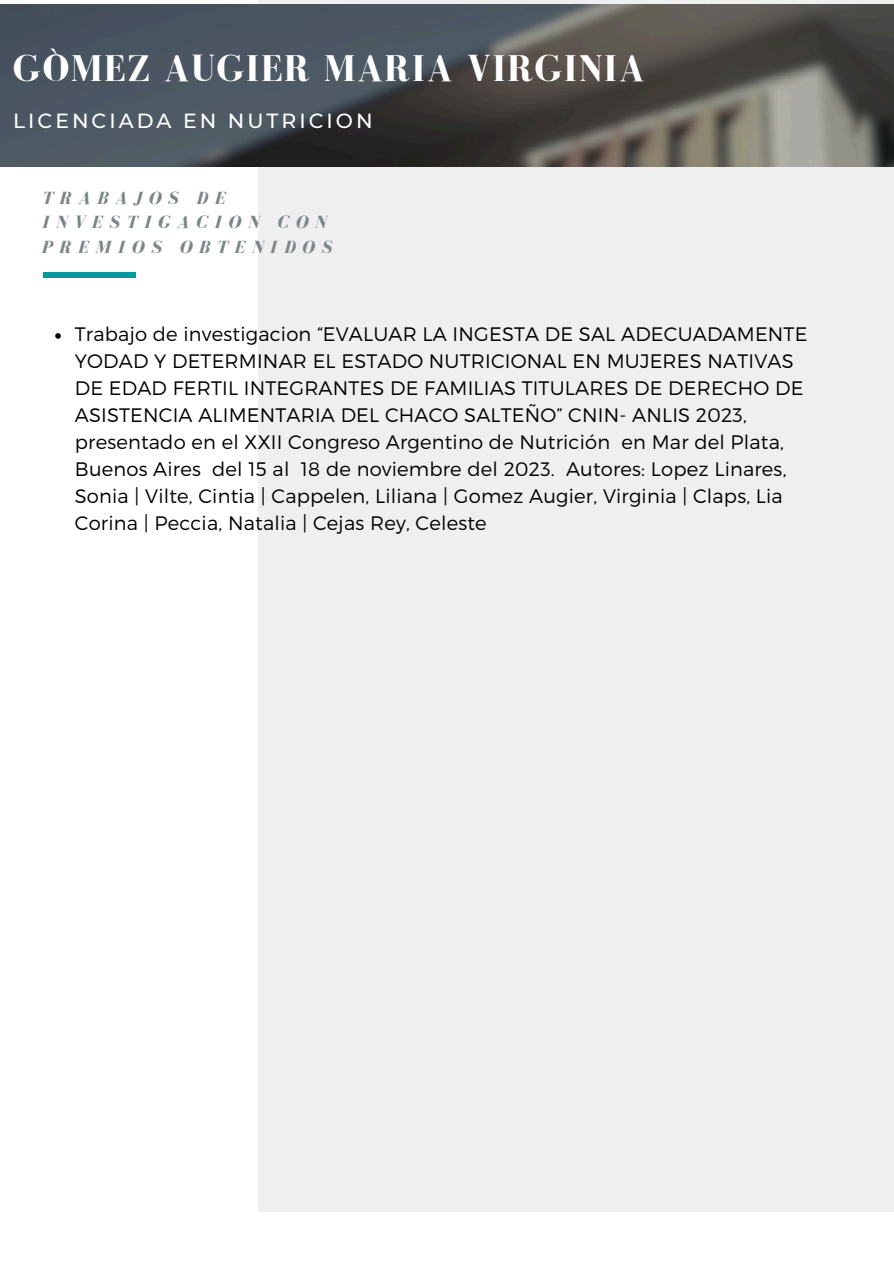
<style>
.page{position:relative;width:894px;height:1264px;background:#fff}
.page>*{position:absolute;margin:0;border:0;box-sizing:border-box;transform-origin:0 0}
.t1{font:700 38.25px "Bodoni FLF";letter-spacing:.04em;color:#fff}
.t2{font:500 20.4px "Montserrat";letter-spacing:.145em;color:#fff}
.t3{font:300 19.5px/27px "Montserrat";letter-spacing:.01em;color:#000}
.t4{font:italic 700 18.15px/24.8px "Bodoni FLF";letter-spacing:.37em;color:#7c8587}
</style>
<div class="page">
<div style="left:258px;top:0;width:635px;height:1211px;background:#efefef"></div>
<svg style="left:55px;top:333px;width:6px;height:6px"></svg>
<div style="left:43px;top:272px;width:92px;height:5px;background:#03989e"></div>
<img style="left:0;top:5px;width:893px;height:162px">
<p class="t1" style="left:13px;top:48px;width:633px">GÒMEZ AUGIER MARIA VIRGINIA</p>
<p class="t2" style="left:13px;top:109px;width:361px">LICENCIADA EN NUTRICION</p>
<h2 class="t4" style="left:42px;top:185px;width:291px">TRABAJOS DE<br>INVESTIGACION CON<br>PREMIOS OBTENIDOS</h2>
<h1 class="t3" style="left:75px;top:319px;width:733px">Trabajo de investigacion “EVALUAR LA INGESTA DE SAL ADECUADAMENTE YODAD Y DETERMINAR EL ESTADO NUTRICIONAL EN MUJERES NATIVAS DE EDAD FERTIL INTEGRANTES DE FAMILIAS TITULARES DE DERECHO DE ASISTENCIA ALIMENTARIA DEL CHACO SALTEÑO” CNIN- ANLIS 2023, presentado en el XXII Congreso Argentino de Nutrición en Mar del Plata, Buenos Aires del 15 al 18 de noviembre del 2023. Autores: Lopez Linares, Sonia | Vilte, Cintia | Cappelen, Liliana | Gomez Augier, Virginia | Claps, Lia Corina | Peccia, Natalia | Cejas Rey, Celeste</h1>
</div>
